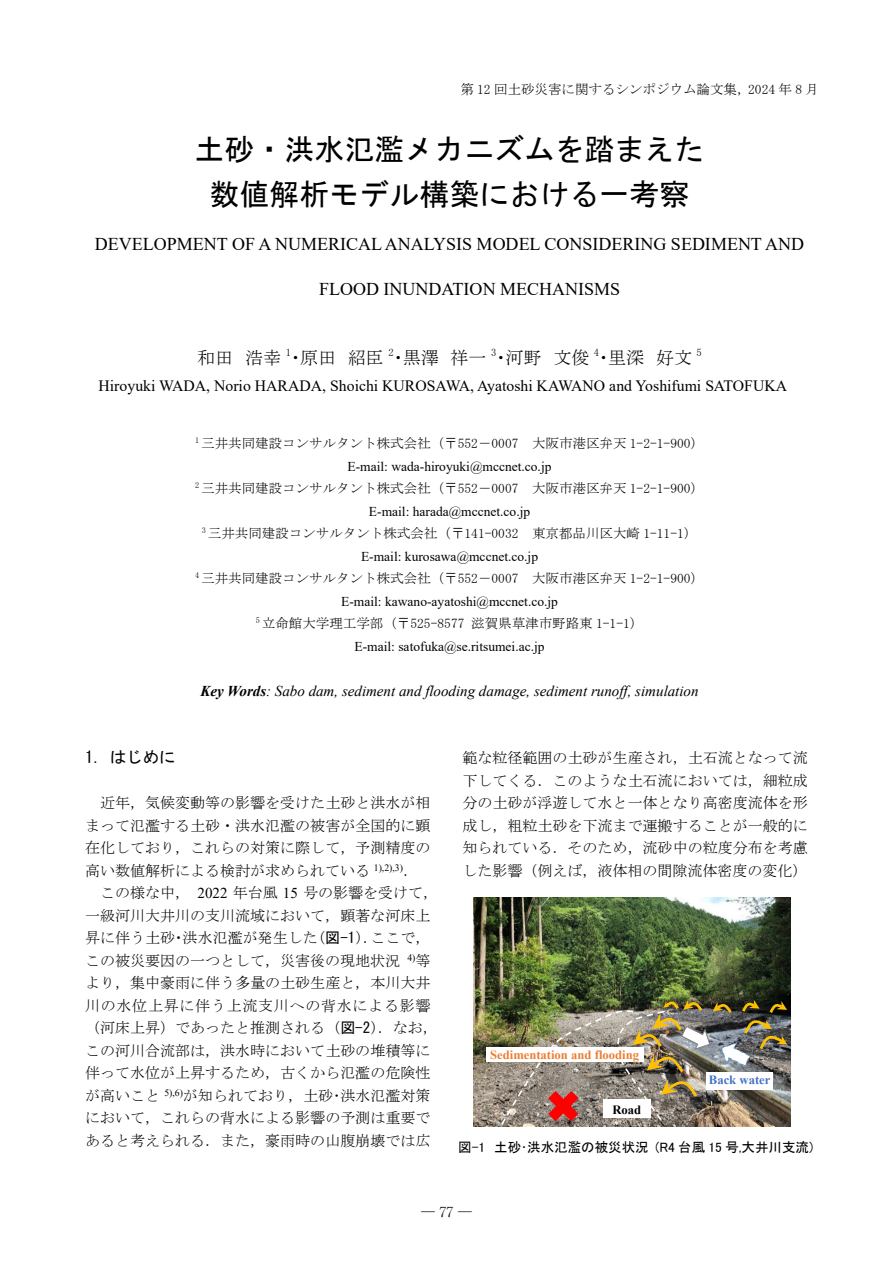
<style>
.page{position:relative;width:893px;height:1263px;background:#fff}
.page>*{position:absolute;margin:0;border:0;box-sizing:border-box;transform-origin:0 0}
.t1{font:30px/45px "MS Gothic";color:#000;text-align:center}
.t2{font:18px "Times New Roman";color:#000}
.t3{font:18px "MS P Mincho";color:#000}
.t4{font:16.5px "MS Gothic";color:#000}
.t5{font:15.75px "Times New Roman";color:#000}
.t6{font:15px/22.5px "MS Mincho";color:#000;text-align:justify}
.t7{font:italic 15px "Times New Roman";letter-spacing:-.005em;color:#000}
.t8{font:15px "MS Mincho";letter-spacing:.05em;color:#000}
.t9{font:300 13.8px "Ryumin Pro";color:#231f20}
.t10{font:13.5px "MS Mincho";color:#000}
.t11{font:13.5px "Times New Roman";color:#000}
.t12{font:13.5px "MS P Gothic";color:#000}
.t13{font:700 12.6px "Times New Roman";color:#ed7d31}
.t14{font:700 12.6px "Times New Roman";color:#4472c4}
.t15{font:700 12.6px "Times New Roman";color:#000}
.s1{font-weight:700}
.s2{font-family:"Times New Roman"}
.s3{font-family:"MS Gothic"}
</style>
<div class="page">
<img style="left:473px;top:897px;width:317px;height:230px">
<div style="left:486px;top:1048px;width:157px;height:14px;background:#fff"></div>
<img style="left:498px;top:996px;width:289px;height:131px">
<p class="t10" style="left:460px;top:83px;width:360px">第 12 回土砂災害に関するシンポジウム論文集，2024 年 8 月</p>
<h1 class="t1" style="left:194px;top:127px;width:511px">土砂・洪水氾濫メカニズムを踏まえた数値解析モデル構築における一考察</h1>
<p class="t2" style="left:95px;top:232px;width:711px">DEVELOPMENT OF A NUMERICAL ANALYSIS MODEL CONSIDERING SEDIMENT AND</p>
<p class="t2" style="left:319px;top:277px;width:303px">FLOOD INUNDATION MECHANISMS</p>
<p class="t3" style="left:197px;top:348px;width:506px">和田 浩幸 <sup>1</sup>・原田 紹臣 <sup>2</sup>・黒澤 祥一 <sup>3</sup>・河野 文俊 <sup>4</sup>・里深 好文 <sup>5</sup></p>
<p class="t5" style="left:99px;top:374px;width:690px">Hiroyuki WADA, Norio HARADA, Shoichi KUROSAWA, Ayatoshi KAWANO and Yoshifumi SATOFUKA</p>
<p class="t10" style="left:195px;top:437px;width:511px"><sup>1</sup> 三井共同建設コンサルタント株式会社（〒552－0007 大阪市港区弁天 1-2-1-900）</p>
<p class="t11" style="left:347px;top:457px;width:206px">E-mail: wada-hiroyuki@mccnet.co.jp</p>
<p class="t10" style="left:195px;top:482px;width:511px"><sup>2</sup> 三井共同建設コンサルタント株式会社（〒552－0007 大阪市港区弁天 1-2-1-900）</p>
<p class="t11" style="left:369px;top:502px;width:163px">E-mail: harada@mccnet.co.jp</p>
<p class="t10" style="left:202px;top:527px;width:497px"><sup>3</sup> 三井共同建設コンサルタント株式会社（〒141-0032 東京都品川区大崎 1-11-1）</p>
<p class="t11" style="left:361px;top:547px;width:179px">E-mail: kurosawa@mccnet.co.jp</p>
<p class="t10" style="left:195px;top:572px;width:511px"><sup>4</sup> 三井共同建設コンサルタント株式会社（〒552－0007 大阪市港区弁天 1-2-1-900）</p>
<p class="t11" style="left:341px;top:592px;width:218px">E-mail: kawano-ayatoshi@mccnet.co.jp</p>
<p class="t10" style="left:256px;top:617px;width:389px"><sup>5</sup> 立命館大学理工学部（〒525-8577 滋賀県草津市野路東 1-1-1）</p>
<p class="t11" style="left:354px;top:637px;width:192px">E-mail: satofuka@se.ritsumei.ac.jp</p>
<p class="t7" style="left:200px;top:680px;width:500px"><span class="s1">Key Words</span>: Sabo dam, sediment and flooding damage, sediment runoff, simulation</p>
<p class="t4" style="left:85px;top:749px;width:92px">1．はじめに</p>
<p class="t6" style="left:100px;top:792px;width:332px">近年，気候変動等の影響を受けた土砂と洪水が相</p>
<p class="t6" style="left:85px;top:814px;width:347px">まって氾濫する土砂・洪水氾濫の被害が全国的に顕</p>
<p class="t6" style="left:85px;top:837px;width:347px">在化しており，これらの対策に際して，予測精度の</p>
<p class="t6" style="left:85px;top:859px;width:334px">高い数値解析による検討が求められている <sup>1),2),3)</sup>．</p>
<p class="t6" style="left:100px;top:882px;width:340px">この様な中， <span class="s2">2022</span> 年台風 <span class="s2">15</span> 号の影響を受けて，</p>
<p class="t6" style="left:85px;top:904px;width:347px">一級河川大井川の支川流域において，顕著な河床上</p>
<p class="t6" style="left:85px;top:927px;width:347px">昇に伴う土砂・洪水氾濫が発生した（<span class="s3">図-1</span>）．ここで，</p>
<p class="t6" style="left:85px;top:949px;width:347px">この被災要因の一つとして，災害後の現地状況 <sup>4)</sup>等</p>
<p class="t6" style="left:85px;top:972px;width:347px">より，集中豪雨に伴う多量の土砂生産と，本川大井</p>
<p class="t8" style="left:85px;top:998px;width:347px">川の水位上昇に伴う上流支川への背水による影響</p>
<p class="t6" style="left:85px;top:1017px;width:354px">（河床上昇）であったと推測される（<span class="s3">図-2</span>）．なお，</p>
<p class="t6" style="left:85px;top:1039px;width:347px">この河川合流部は，洪水時において土砂の堆積等に</p>
<p class="t6" style="left:85px;top:1062px;width:347px">伴って水位が上昇するため，古くから氾濫の危険性</p>
<p class="t6" style="left:85px;top:1084px;width:347px">が高いこと <sup>5),6)</sup>が知られており，土砂･洪水氾濫対策</p>
<p class="t6" style="left:85px;top:1107px;width:347px">において，これらの背水による影響の予測は重要で</p>
<p class="t6" style="left:85px;top:1129px;width:347px">あると考えられる．また，豪雨時の山腹崩壊では広</p>
<p class="t6" style="left:462px;top:747px;width:347px">範な粒径範囲の土砂が生産され，土石流となって流下してくる．このような土石流においては，細粒成分の土砂が浮遊して水と一体となり高密度流体を形成し，粗粒土砂を下流まで運搬することが一般的に知られている．そのため，流砂中の粒度分布を考慮した影響（例えば，液体相の間隙流体密度の変化）</p>
<p class="t13" style="left:490px;top:1046px;width:150px">Sedimentation and flooding</p>
<p class="t15" style="left:612px;top:1101px;width:30px">Road</p>
<p class="t14" style="left:709px;top:1071px;width:63px">Back water</p>
<p class="t12" style="left:458px;top:1141px;width:356px">図-1 土砂･洪水氾濫の被災状況 (R4 台風 15 号,大井川支流)</p>
<p class="t9" style="left:421px;top:1201px;width:52px">― 77 ―</p>
</div>
